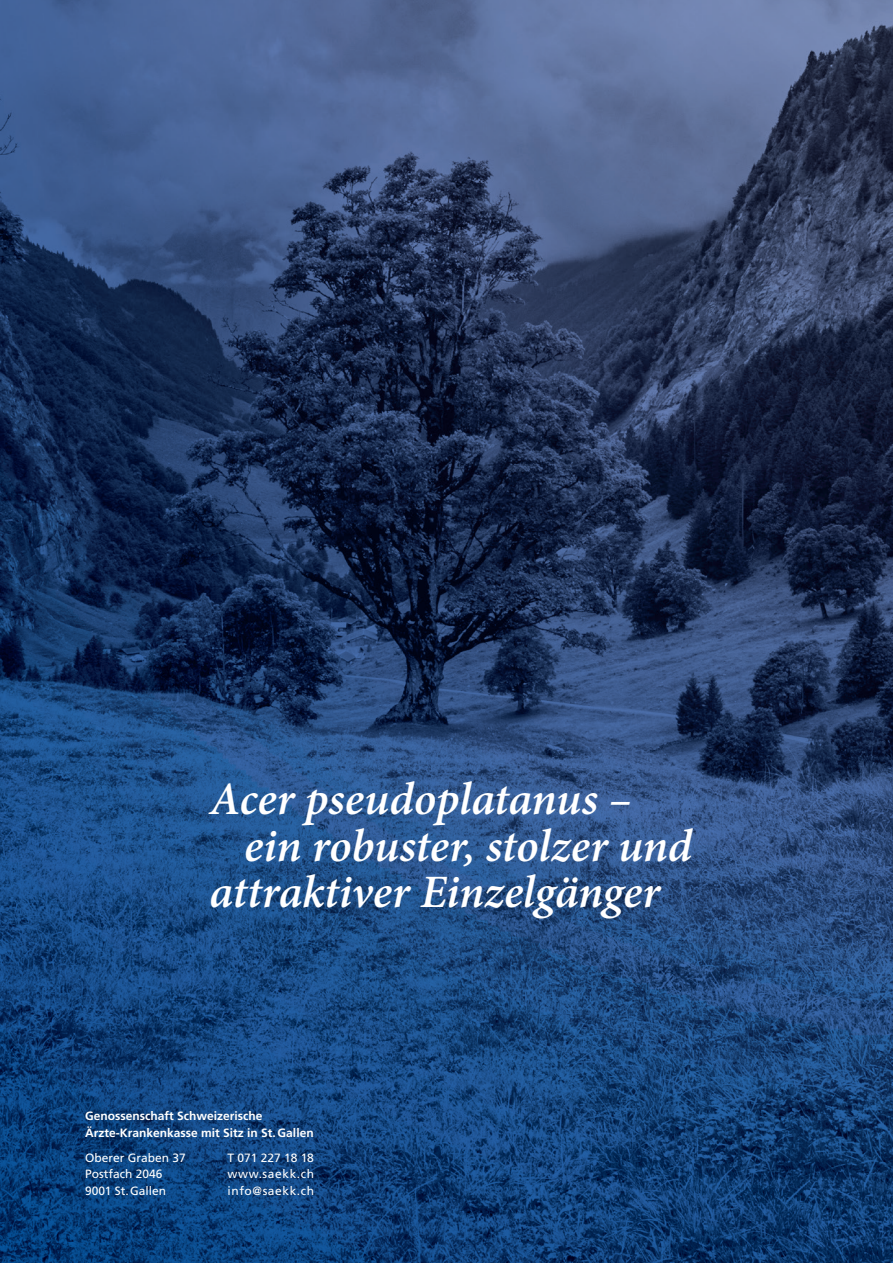
<style>
.page{position:relative;width:893px;height:1263px;background:#fff}
.page>*{position:absolute;margin:0;border:0;box-sizing:border-box;transform-origin:0 0}
.t1{font:italic 600 46.5px "Minion Pro";letter-spacing:-.005em;color:#fff}
.t2{font:700 12px/16.5px "Frutiger LT Com";color:#fff}
.t3{font:12px "Frutiger LT Std";color:#fff}
.t4{font:12px "Frutiger LT Std";letter-spacing:.05em;color:#fff}
</style>
<div class="page">
<img style="left:0;top:0;width:893px;height:1263px">
<h1 class="t1" style="left:210px;top:767px;width:424px">Acer pseudoplatanus –</h1>
<h1 class="t1" style="left:244px;top:813px;width:450px">ein robuster, stolzer und</h1>
<h1 class="t1" style="left:210px;top:860px;width:452px">attraktiver Einzelgänger</h1>
<p class="t2" style="left:85px;top:1108px;width:230px">Genossenschaft Schweizerische<br>Ärzte-Krankenkasse mit Sitz in St.Gallen</p>
<p class="t3" style="left:85px;top:1150px;width:102px">Oberer Graben 37</p>
<p class="t3" style="left:228px;top:1150px;width:88px">T 071 227 1 8 1 8</p>
<p class="t3" style="left:85px;top:1167px;width:79px">Postfach 2046</p>
<p class="t4" style="left:228px;top:1167px;width:88px">www.saekk.ch</p>
<p class="t3" style="left:85px;top:1183px;width:83px">900 1 St.Gallen</p>
<p class="t4" style="left:228px;top:1183px;width:88px">info@saekk.ch</p>
</div>
